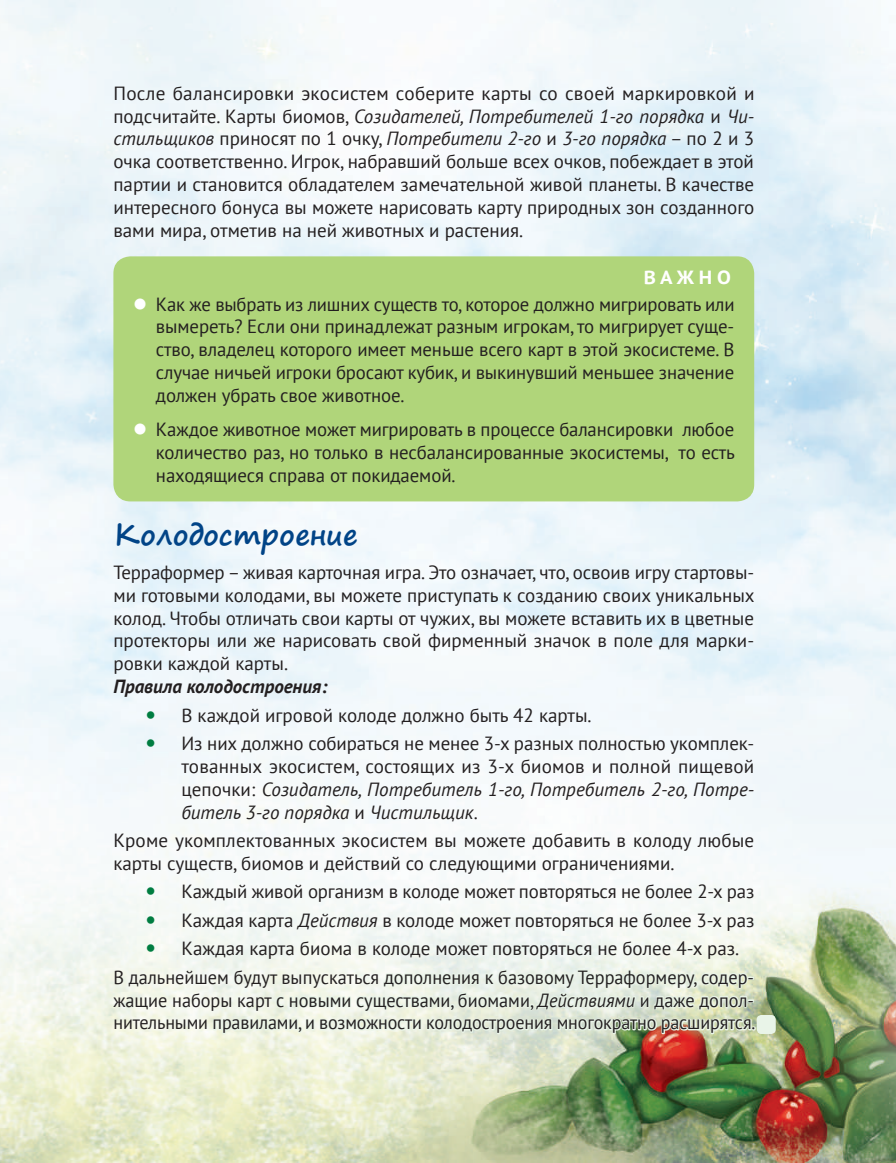
<style>
.page{position:relative;width:896px;height:1163px;background:#fff}
.page>*{position:absolute;margin:0;border:0;box-sizing:border-box;transform-origin:0 0}
.t1{font:700 28px "Segoe Print";color:#014487}
.t2{font:19px/22.8px "PT Sans";letter-spacing:-.005em;color:#231f20;text-align:justify}
.t3{font:19px/22.8px "PT Sans";letter-spacing:-.005em;color:#231f20;scale:.96 1}
.t4{font:italic 19px/22.8px "PT Sans";color:#231f20;text-align:justify}
.t5{font:italic 700 19px "PT Sans";color:#231f20}
.t6{font:700 19px "PT Sans Caption";color:#fff}
.s1{font-style:italic}
.s2{font-style:normal}
</style>
<div class="page">
<img style="left:0;top:0;width:896px;height:1162px">
<svg style="left:212px;top:965px;width:545px;height:73px;background:#e7eddf"></svg>
<div style="left:757px;top:1014px;width:19px;height:19px;background:#e9f4e8;border-radius:5px"></div>
<div style="left:113px;top:256px;width:641px;height:245px;background:#b0d57a;border-radius:17px"></div>
<svg style="left:147px;top:710px;width:7px;height:8px"></svg>
<svg style="left:147px;top:739px;width:7px;height:7px"></svg>
<svg style="left:147px;top:887px;width:7px;height:7px"></svg>
<svg style="left:147px;top:915px;width:7px;height:8px"></svg>
<svg style="left:147px;top:944px;width:7px;height:7px"></svg>
<p class="t2" style="left:113px;top:81px;width:642px">После балансировки экосистем соберите карты со своей маркировкой и подсчитайте. Карты биомов, <span class="s1">Созидателей, Потребителей 1-го порядка</span> и <span class="s1">Чи&shy;стильщиков</span> приносят по 1 очку, <span class="s1">Потребители 2-го</span> и <span class="s1">3-го порядка</span> – по 2 и 3 очка соответственно. Игрок, набравший больше всех очков, побеждает в этой партии и становится обладателем замечательной живой планеты. В качестве интересного бонуса вы можете нарисовать карту природных зон созданного вами мира, отметив на ней животных и растения.</p>
<p class="t6" style="left:644px;top:264px;width:89px">В А Ж Н О</p>
<p class="t2" style="left:156px;top:292px;width:580px">Как же выбрать из лишних существ то, которое должно мигрировать или вымереть? Если они принадлежат разным игрокам, то мигрирует суще&shy;ство, владелец которого имеет меньше всего карт в этой экосистеме. В случае ничьей игроки бросают кубик, и выкинувший меньшее значение должен убрать свое животное.</p>
<p class="t2" style="left:156px;top:417px;width:580px">Каждое животное может мигрировать в процессе балансировки любое количество раз, но только в несбалансированные экосистемы, то есть находящиеся справа от покидаемой.</p>
<h1 class="t1" style="left:113px;top:509px;width:246px">Колодостроение</h1>
<p class="t2" style="left:113px;top:560px;width:643px">Терраформер – живая карточная игра. Это означает, что, освоив игру стартовы&shy;ми готовыми колодами, вы можете приступать к созданию своих уникальных колод. Чтобы отличать свои карты от чужих, вы можете вставить их в цветные протекторы или же нарисовать свой фирменный значок в поле для марки&shy;ровки каждой карты.</p>
<p class="t5" style="left:113px;top:673px;width:215px">Правила колодостроения:</p>
<p class="t2" style="left:181px;top:700px;width:574px;line-height:28.4px">В каждой игровой колоде должно быть 42 карты.<br>Из них должно собираться не менее 3-х разных полностью укомплек-</p>
<p class="t4" style="left:181px;top:754px;width:574px"><span class="s2">тованных экосистем, состоящих из 3-х биомов и полной пищевой цепочки:</span> Созидатель, Потребитель 1-го, Потребитель 2-го, Потре&shy;битель 3-го порядка <span class="s2">и</span> Чистильщик<span class="s2">.</span></p>
<p class="t2" style="left:113px;top:828px;width:642px">Кроме укомплектованных экосистем вы можете добавить в колоду любые карты существ, биомов и действий со следующими ограничениями.</p>
<p class="t2" style="left:181px;top:879px;width:574px">Каждый живой организм в колоде может повторяться не более 2-х раз</p>
<p class="t2" style="left:181px;top:908px;width:574px">Каждая карта <span class="s1">Действия</span> в колоде может повторяться не более 3-х раз</p>
<p class="t2" style="left:181px;top:936px;width:559px">Каждая карта биома в колоде может повторяться не более 4-х раз.</p>
<p class="t3" style="left:113px;top:965px;width:669px">В дальнейшем будут выпускаться дополнения к базовому Терраформеру, содер-</p>
<p class="t3" style="left:113px;top:987px;width:670px">жащие наборы карт с новыми существами, биомами, <span class="s1">Действиями</span> и даже допол&shy;нительными правилами, и возможности колодостроения многократно расширятся.</p>
</div>
